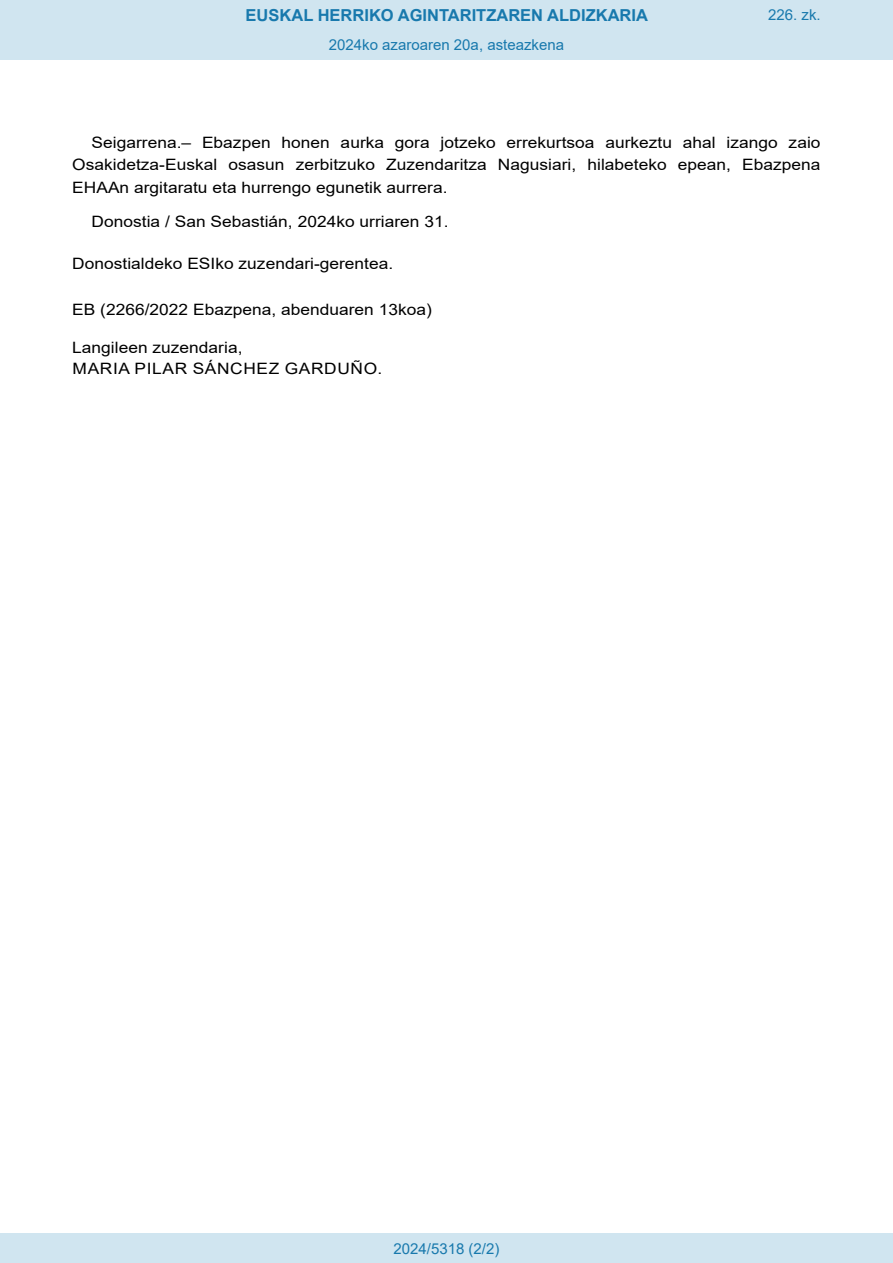
<style>
.page{position:relative;width:893px;height:1263px;background:#fff}
.page>*{position:absolute;margin:0;border:0;box-sizing:border-box;transform-origin:0 0}
.t1{font:700 16.5px "Arial";color:#1879ad}
.BOPVDetalle{font:15.6px/22.4px "Arial";color:#000;text-align:justify;scale:1.11 1}
.BOPVDisposicionTitulo{font:15.6px "Arial";color:#000;scale:1.11 1}
.BOPVFirmaLugFec{font:15.6px "Arial";color:#000;scale:1.11 1}
.BOPVFirmaNombre{font:15.6px "Arial";letter-spacing:.035em;color:#000;scale:1.11 1}
.BOPVFirmaPuesto{font:15.6px "Arial";color:#000;scale:1.11 1}
.Paginacion_Centro{font:15px "Arial";color:#1879ad}
</style>
<div class="page">
<div style="left:0;top:0;width:893px;height:60px;background:#d0e5f0"></div>
<div style="left:0;top:1233px;width:893px;height:30px;background:#d0e5f0"></div>
<p class="t1" style="left:246px;top:3px;width:404px">EUSKAL HERRIKO AGINTARITZAREN ALDIZKARIA</p>
<p class="Paginacion_Centro" style="left:329px;top:35px;width:237px">2024ko azaroaren 20a, asteazkena</p>
<p class="Paginacion_Centro" style="left:768px;top:5px;width:54px">226. zk.</p>
<p class="BOPVDetalle" style="left:72px;top:131px;width:676px;text-indent:19px">Seigarrena.– Ebazpen honen aurka gora jotzeko errekurtsoa aurkeztu ahal izango zaio Osakidetza-Euskal osasun zerbitzuko Zuzendaritza Nagusiari, hilabeteko epean, Ebazpena EHAAn argitaratu eta hurrengo egunetik aurrera.</p>
<p class="BOPVFirmaLugFec" style="left:92px;top:210px;width:323px">Donostia / San Sebastián, 2024ko urriaren 31.</p>
<p class="BOPVDisposicionTitulo" style="left:72px;top:253px;width:291px">Donostialdeko ESIko zuzendari-gerentea.</p>
<p class="BOPVDisposicionTitulo" style="left:72px;top:299px;width:326px">EB (2266/2022 Ebazpena, abenduaren 13koa)</p>
<p class="BOPVFirmaPuesto" style="left:72px;top:337px;width:155px">Langileen zuzendaria,</p>
<p class="BOPVFirmaNombre" style="left:73px;top:358px;width:281px">MARIA PILAR SÁNCHEZ GARDUÑO.</p>
<p class="Paginacion_Centro" style="left:393px;top:1238px;width:107px">2024/5318 (2/2)</p>
</div>
